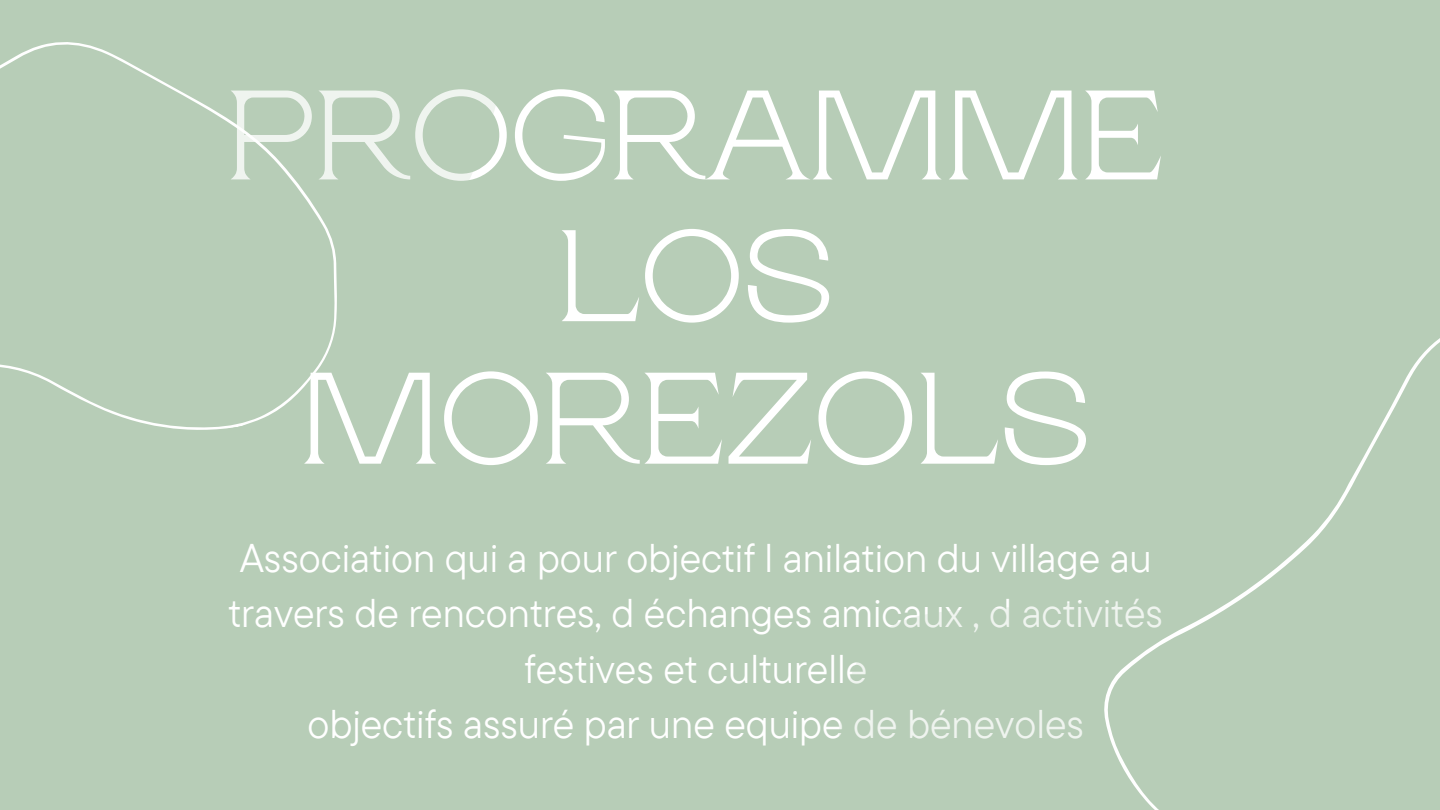
<style>
.page{position:relative;width:1440px;height:810px;background:#b7cdb7}
.page>*{position:absolute;margin:0;border:0;box-sizing:border-box;transform-origin:0 0}
.t1{font:300 130px/142.5px "Rasputin";color:#fff;text-align:center}
.t2{font:300 127px "Rasputin";color:#fff}
.t3{font:40px/55.5px "TT Commons Pro";color:#fff;text-align:center}
</style>
<div class="page">
<svg style="left:0;top:42px;width:337px;height:388px"></svg>
<svg style="left:1104px;top:338px;width:336px;height:472px"></svg>
<h2 class="t2" style="left:227px;top:66px;width:939px">PROGRAMME</h2>
<h1 class="t1" style="left:301px;top:207px;width:792px">LOS<br>MOREZOLS</h1>
<p class="t3" style="left:229px;top:529px;width:936px">Association qui a pour objectif l anilation du village au travers de rencontres, d échanges amicaux , d activités festives et culturelle<br>objectifs assuré par une equipe de bénevoles</p>
</div>
